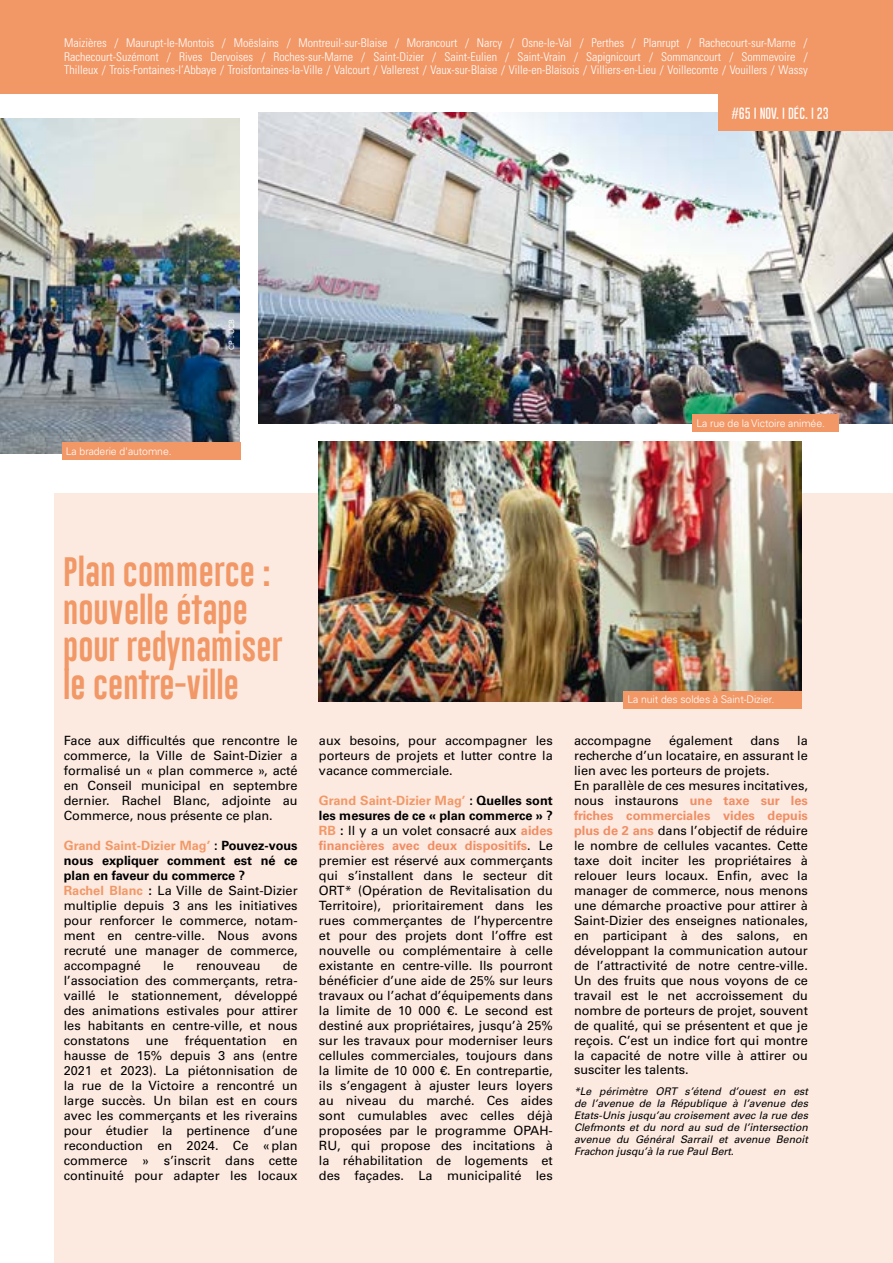
<style>
.page{position:relative;width:893px;height:1263px;background:#fff}
.page>*{position:absolute;margin:0;border:0;box-sizing:border-box;transform-origin:0 0}
.t1{font:30px/37.5px "Gobold Lowplus";color:#f29867}
.t2{font:12.75px/15px "Univers LT Std";color:#000;text-align:justify}
.t3{font:300 condensed 12px/13.5px "Univers LT Std";color:#fff;text-align:justify}
.t4{font:100 12px "Gobold";color:#fff}
.t5{font:italic 10.5px/12px "Univers LT Std";color:#000;text-align:justify}
.t6{font:300 10.5px "Univers LT Std";letter-spacing:-.01em;color:#fff}
.t7{font:500 7.5px "Avenir LT";color:#fff}
.s1{font-weight:700;color:#f29867}
.s2{font-weight:700}
.s3{font-weight:700;color:#f08e64}
</style>
<div class="page">
<img style="left:259px;top:113px;width:634px;height:310px">
<img style="left:0;top:118px;width:239px;height:335px">
<div style="left:54px;top:493px;width:839px;height:770px;background:#fceae1"></div>
<div style="left:0;top:0;width:893px;height:94px;background:#f29867"></div>
<div style="left:719px;top:87px;width:174px;height:43px;background:#f29867"></div>
<img style="left:319px;top:441px;width:483px;height:261px">
<div style="left:623px;top:691px;width:179px;height:17px;background:#f29867"></div>
<div style="left:62px;top:443px;width:178px;height:17px;background:#f29867"></div>
<div style="left:692px;top:415px;width:147px;height:17px;background:#f29867"></div>
<p class="t3" style="left:64px;top:36px;width:745px">Maizières / Maurupt-le-Montois / Moëslains / Montreuil-sur-Blaise / Morancourt / Narcy / Osne-le-Val / Perthes / Planrupt / Rachecourt-sur-Marne / Rachecourt-Suzémont / Rives Dervoises / Roches-sur-Marne / Saint-Dizier / Saint-Eulien / Saint-Vrain / Sapignicourt / Sommancourt / Sommevoire / Thilleux / Trois-Fontaines-l’Abbaye / Troisfontaines-la-Ville / Valcourt / Vallerest / Vaux-sur-Blaise / Ville-en-Blaisois / Villiers-en-Lieu / Voillecomte / Vouillers / Wassy</p>
<p class="t4" style="left:731px;top:105px;width:99px">#65 I NOV. I DÉC. I 23</p>
<p class="t6" style="left:66px;top:445px;width:107px">La braderie d'automne.</p>
<p class="t7" style="left:227px;top:350px;width:33px;rotate:-90deg">CP : UCB</p>
<p class="t6" style="left:696px;top:417px;width:130px">La rue de la Victoire animée.</p>
<h1 class="t1" style="left:63px;top:555px;width:221px">Plan commerce : nouvelle étape pour redynamiser le centre-ville</h1>
<p class="t2" style="left:64px;top:733px;width:235px">Face aux difficultés que rencontre le commerce, la Ville de Saint-Dizier a formalisé un « plan commerce », acté en Conseil municipal en septembre dernier. Rachel Blanc, adjointe au Commerce, nous présente ce plan.</p>
<p class="t2" style="left:64px;top:838px;width:235px;text-align:left"><span class="s1">Grand Saint-Dizier Mag’</span> <span class="s2">: Pouvez-vous nous expliquer comment est né ce plan en faveur du commerce ?<br></span><span class="s1">Rachel Blanc</span> <span class="s2">:</span> La Ville de Saint-Dizier multiplie depuis 3 ans les initiatives pour renforcer le commerce, notam&shy;ment en centre-ville. Nous avons recruté une manager de commerce, accompagné</p>
<p class="t2" style="left:64px;top:958px;width:235px;text-indent:219px">de l’association des commerçants, retra&shy;vaillé le stationnement, développé des animations estivales pour attirer les habitants en centre-ville, et nous constatons</p>
<p class="t2" style="left:163px;top:958px;width:12px">le</p>
<p class="t2" style="left:196px;top:958px;width:66px">renouveau</p>
<p class="t2" style="left:146px;top:1033px;width:24px">une</p>
<p class="t2" style="left:185px;top:1033px;width:83px">fréquentation</p>
<p class="t2" style="left:64px;top:1033px;width:235px;text-indent:219px">en hausse de 15% depuis 3 ans (entre 2021 et 2023). La piétonnisation de la rue de la Victoire a rencontré un large succès. Un bilan est en cours avec les commerçants et les riverains pour étudier la pertinence d’une reconduction en 2024. Ce «plan commerce » s’inscrit dans cette continuité pour adapter les locaux</p>
<p class="t2" style="left:319px;top:733px;width:235px">aux besoins, pour accompagner les porteurs de projets et lutter contre la vacance commerciale.</p>
<p class="t2" style="left:319px;top:793px;width:235px"><span class="s1">Grand Saint-Dizier Mag’</span> <span class="s2">: Quelles sont les mesures de ce « plan commerce » ?<br></span><span class="s1">RB</span> <span class="s2">:</span> Il y a un volet consacré aux <span class="s3">aides financières avec deux dispositifs</span>. Le premier est réservé aux commerçants qui s’installent dans le secteur dit ORT* (Opération de Revitalisation du Territoire), prioritairement dans les rues commerçantes de l’hypercentre et pour des projets dont l’offre est nouvelle ou complémentaire à celle existante en centre-ville. Ils pourront bénéficier d’une aide de 25% sur leurs travaux ou l’achat d’équipements dans la limite de 10 000 €. Le second est destiné aux propriétaires, jusqu’à 25% sur les travaux pour moderniser leurs cellules commerciales, toujours dans la limite de 10 000 €. En contrepartie, ils s’engagent à ajuster leurs loyers au niveau du marché. Ces aides sont cumulables avec celles déjà proposées par le programme OPAH-RU, qui propose des incitations à la réhabilitation de logements et des façades. La municipalité les</p>
<p class="t6" style="left:627px;top:693px;width:148px">La nuit des soldes à Saint-Dizier.</p>
<p class="t2" style="left:574px;top:733px;width:79px">accompagne</p>
<p class="t2" style="left:669px;top:733px;width:65px">également</p>
<p class="t2" style="left:750px;top:733px;width:31px">dans</p>
<p class="t2" style="left:574px;top:733px;width:235px;text-align:left;text-indent:223px">la recherche d’un locataire, en assurant le lien avec les porteurs de projets.<br>En parallèle de ces mesures incitatives, nous instaurons <span class="s3">une taxe sur les friches commerciales vides depuis plus de 2 ans</span> dans l’objectif de réduire le nombre de cellules vacantes. Cette taxe doit inciter les propriétaires à relouer leurs locaux. Enfin, avec la manager de commerce, nous menons une démarche proactive pour attirer à Saint-Dizier des enseignes nationales, en participant à des salons, en développant la communication autour de l’attractivité de notre centre-ville.<br>Un des fruits que nous voyons de ce travail est le net accroissement du nombre de porteurs de projet, souvent de qualité, qui se présentent et que je reçois. C’est un indice fort qui montre la capacité de notre ville à attirer ou susciter les talents.</p>
<p class="t5" style="left:574px;top:1086px;width:235px">*Le périmètre ORT s’étend d’ouest en est de l’avenue de la République à l’avenue des Etats-Unis jusqu’au croisement avec la rue des Clefmonts et du nord au sud de l’intersection avenue du Général Sarrail et avenue Benoit Frachon jusqu’à la rue Paul Bert.</p>
</div>
